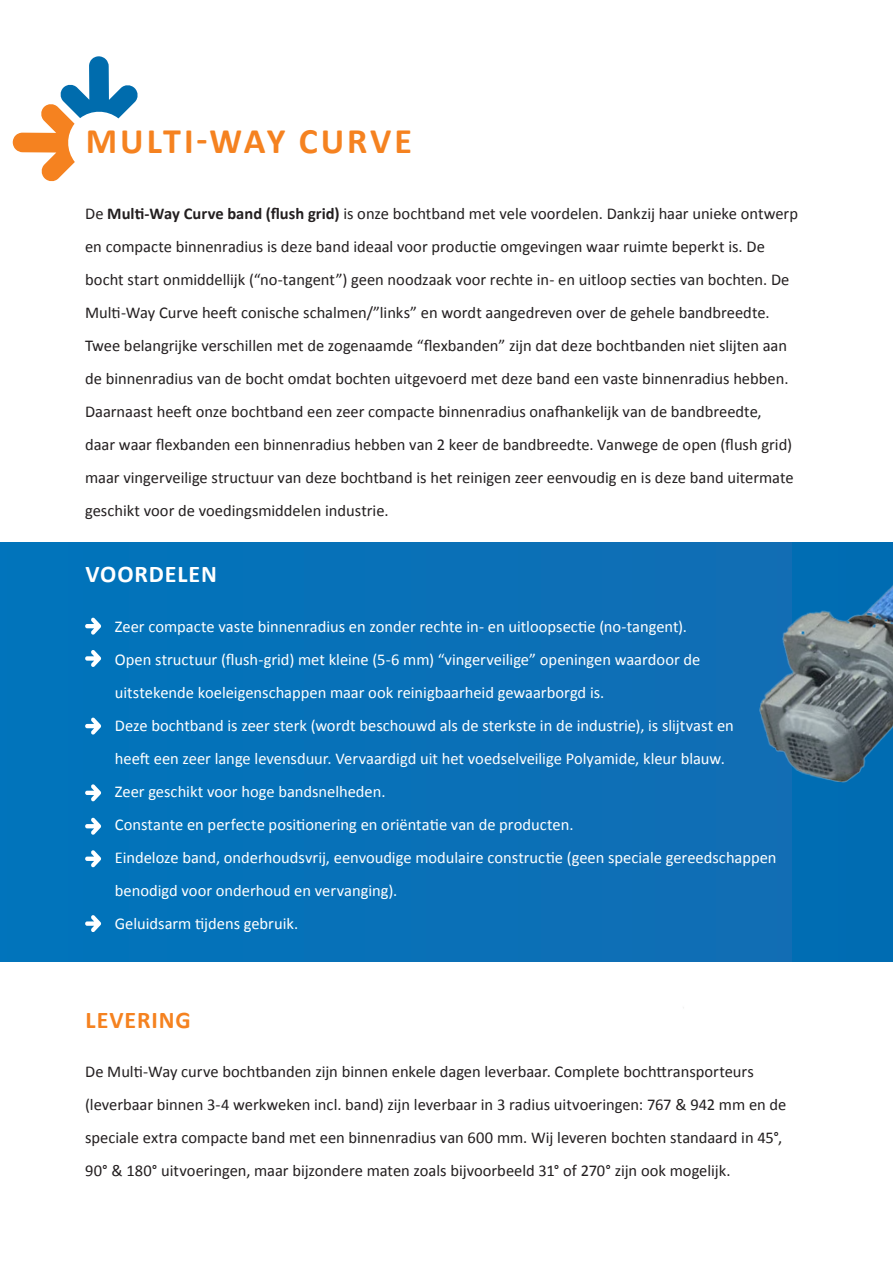
<style>
.page{position:relative;width:893px;height:1263px;background:#fff}
.page>*{position:absolute;margin:0;border:0;box-sizing:border-box;transform-origin:0 0}
.t1{font:700 36px "Calibri";letter-spacing:.085em;color:#f58220}
.subtitle{font:700 24px "Calibri";letter-spacing:.035em;color:#fff}
.subtitle-2{font:700 24px "Calibri";letter-spacing:.035em;color:#f58220}
.t2{font:16.5px/33px "Calibri";letter-spacing:-.005em;color:#231f20}
.t3{font:16.5px/33px "Calibri";color:#fff}
.s1{font-weight:700}
</style>
<div class="page">
<div style="left:0;top:543px;width:893px;height:418px;background:#0771b8"></div>
<img style="left:635px;top:542px;width:258px;height:466px">
<svg style="left:85px;top:617px;width:16px;height:18px"></svg>
<svg style="left:85px;top:650px;width:16px;height:17px"></svg>
<svg style="left:85px;top:717px;width:16px;height:18px"></svg>
<svg style="left:85px;top:784px;width:16px;height:17px"></svg>
<svg style="left:85px;top:817px;width:16px;height:18px"></svg>
<svg style="left:85px;top:850px;width:16px;height:17px"></svg>
<svg style="left:85px;top:915px;width:16px;height:17px"></svg>
<svg style="left:13px;top:56px;width:125px;height:126px"></svg>
<p class="t1" style="left:86px;top:116px;width:328px">MULTI-WAY CURVE</p>
<p class="t2" style="left:85px;top:197px;width:714px">De <span class="s1">Multi-Way Curve band (flush grid)</span> is onze bochtband met vele voordelen. Dankzij haar unieke ontwerp en compacte binnenradius is deze band ideaal voor productie omgevingen waar ruimte beperkt is. De bocht start onmiddellijk (“no-tangent”) geen noodzaak voor rechte in- en uitloop secties van bochten. De Multi-Way Curve heeft conische schalmen/”links” en wordt aangedreven over de gehele bandbreedte.<br>Twee belangrijke verschillen met de zogenaamde “flexbanden” zijn dat deze bochtbanden niet slijten aan de binnenradius van de bocht omdat bochten uitgevoerd met deze band een vaste binnenradius hebben.<br>Daarnaast heeft onze bochtband een zeer compacte binnenradius onafhankelijk van de bandbreedte,<br>daar waar flexbanden een binnenradius hebben van 2 keer de bandbreedte. Vanwege de open (flush grid) maar vingerveilige structuur van deze bochtband is het reinigen zeer eenvoudig en is deze band uitermate geschikt voor de voedingsmiddelen industrie.</p>
<p class="subtitle" style="left:86px;top:557px;width:133px">VOORDELEN</p>
<p class="t3" style="left:115px;top:609px;width:574px">Zeer compacte vaste binnenradius en zonder rechte in- en uitloopsectie (no-tangent).</p>
<p class="t3" style="left:115px;top:642px;width:587px">Open structuur (flush-grid) met kleine (5-6 mm) “vingerveilige” openingen waardoor de uitstekende koeleigenschappen maar ook reinigbaarheid gewaarborgd is.</p>
<p class="t3" style="left:115px;top:708px;width:620px">Deze bochtband is zeer sterk (wordt beschouwd als de sterkste in de industrie), is slijtvast en heeft een zeer lange levensduur. Vervaardigd uit het voedselveilige Polyamide, kleur blauw.</p>
<p class="t3" style="left:115px;top:774px;width:272px">Zeer geschikt voor hoge bandsnelheden.</p>
<p class="t3" style="left:115px;top:807px;width:460px">Constante en perfecte positionering en oriëntatie van de producten.</p>
<p class="t3" style="left:115px;top:840px;width:663px">Eindeloze band, onderhoudsvrij, eenvoudige modulaire constructie (geen speciale gereedschappen benodigd voor onderhoud en vervanging).</p>
<p class="t3" style="left:115px;top:906px;width:185px">Geluidsarm tijdens gebruik.</p>
<p class="subtitle-2" style="left:86px;top:1003px;width:107px">LEVERING</p>
<p class="t2" style="left:85px;top:1055px;width:703px">De Multi-Way curve bochtbanden zijn binnen enkele dagen leverbaar. Complete bochttransporteurs (leverbaar binnen 3-4 werkweken incl. band) zijn leverbaar in 3 radius uitvoeringen: 767 &amp; 942 mm en de speciale extra compacte band met een binnenradius van 600 mm. Wij leveren bochten standaard in 45°, 90° &amp; 180° uitvoeringen, maar bijzondere maten zoals bijvoorbeeld 31° of 270° zijn ook mogelijk.</p>
</div>
